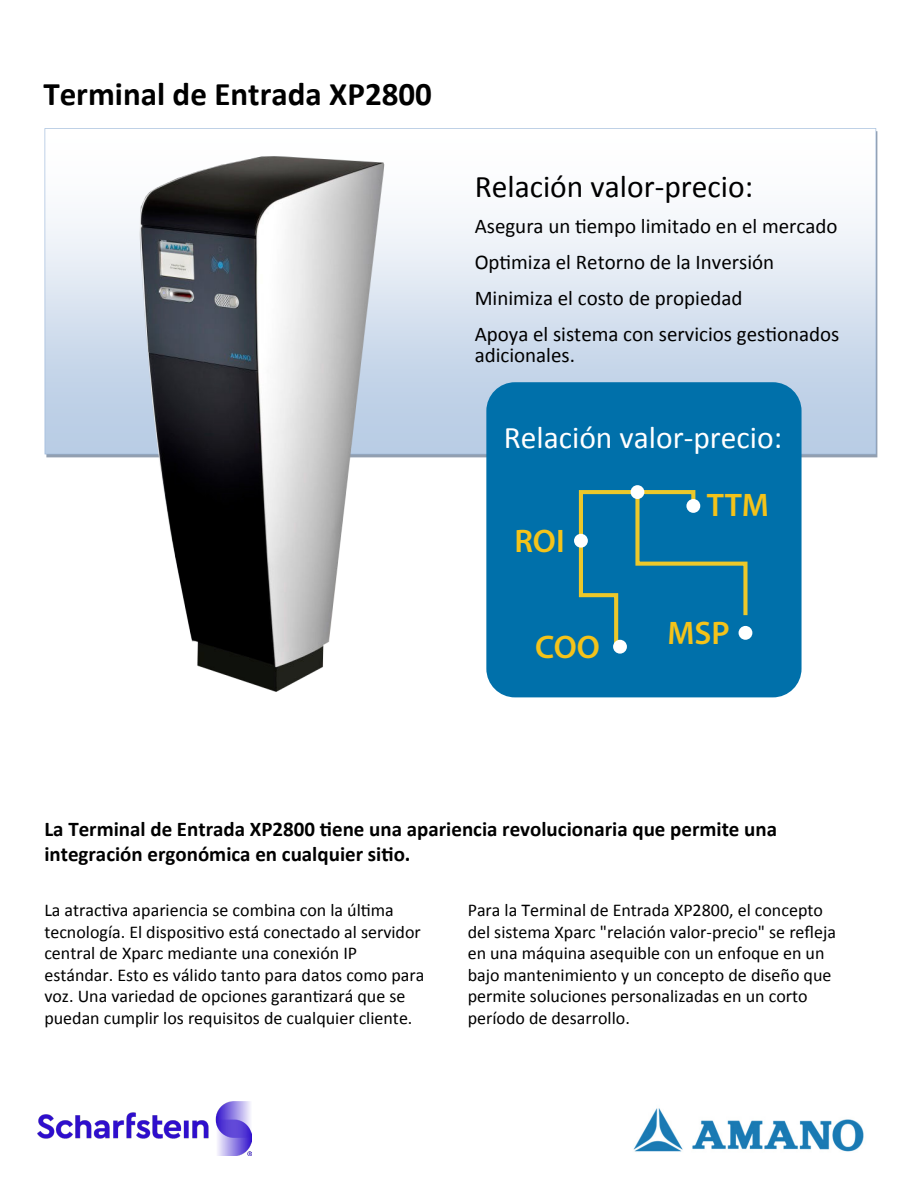
<style>
.page{position:relative;width:918px;height:1188px;background:#fff}
.page>*{position:absolute;margin:0;border:0;box-sizing:border-box;transform-origin:0 0}
.t1{font:700 33px "Calibri";color:#000}
.t2{font:600 32.7px "Myriad Pro";color:#f4c31a}
.t3{font:31.5px "Calibri";color:#000}
.t4{font:31.5px "Calibri";color:#fff}
.t5{font:21px/36px "Calibri";color:#000}
.t6{font:700 21px/25.2px "Calibri";color:#000}
.t7{font:18px/21.6px "Calibri";color:#000}
</style>
<div class="page">
<img style="left:633px;top:1108px;width:231px;height:44px">
<img style="left:44px;top:128px;width:834px;height:329px">
<img style="left:37px;top:1102px;width:215px;height:54px">
<div style="left:486px;top:382px;width:316px;height:315px;background:#0070aa;border-radius:29px"></div>
<svg style="left:577px;top:488px;width:172px;height:156px"></svg>
<div style="left:613px;top:640px;width:14px;height:14px;background:#fff;border-radius:50%"></div>
<div style="left:574px;top:534px;width:14px;height:14px;background:#fff;border-radius:50%"></div>
<div style="left:631px;top:485px;width:13px;height:14px;background:#fff;border-radius:50%"></div>
<div style="left:686px;top:499px;width:14px;height:14px;background:#fff;border-radius:50%"></div>
<div style="left:739px;top:626px;width:13px;height:14px;background:#fff;border-radius:50%"></div>
<img style="left:56px;top:128px;width:401px;height:564px">
<h1 class="t1" style="left:43px;top:70px;width:390px">Terminal de Entrada XP2800</h1>
<h3 class="t3" style="left:475px;top:165px;width:280px">Relación valor-precio:</h3>
<p class="t5" style="left:475px;top:208px;width:366px">Asegura un tiempo limitado en el mercado Optimiza el Retorno de la Inversión Minimiza el costo de propiedad<br>Apoya el sistema con servicios gestionados</p>
<p class="t5" style="left:475px;top:337px;width:102px">adicionales.</p>
<h3 class="t4" style="left:504px;top:416px;width:280px">Relación valor-precio:</h3>
<h2 class="t2" style="left:514px;top:521px;width:52px">ROI</h2>
<h2 class="t2" style="left:535px;top:626px;width:66px">COO</h2>
<h2 class="t2" style="left:707px;top:484px;width:64px">TTM</h2>
<h2 class="t2" style="left:667px;top:612px;width:64px">MSP</h2>
<p class="t6" style="left:44px;top:815px;width:734px">La Terminal de Entrada XP2800 tiene una apariencia revolucionaria que permite una integración ergonómica en cualquier sitio.</p>
<p class="t7" style="left:44px;top:899px;width:381px">La atractiva apariencia se combina con la última tecnología. El dispositivo está conectado al servidor central de Xparc mediante una conexión IP estándar. Esto es válido tanto para datos como para voz. Una variedad de opciones garantizará que se puedan cumplir los requisitos de cualquier cliente.</p>
<p class="t7" style="left:468px;top:899px;width:370px">Para la Terminal de Entrada XP2800, el concepto del sistema Xparc "relación valor-precio" se refleja en una máquina asequible con un enfoque en un bajo mantenimiento y un concepto de diseño que permite soluciones personalizadas en un corto período de desarrollo.</p>
</div>
